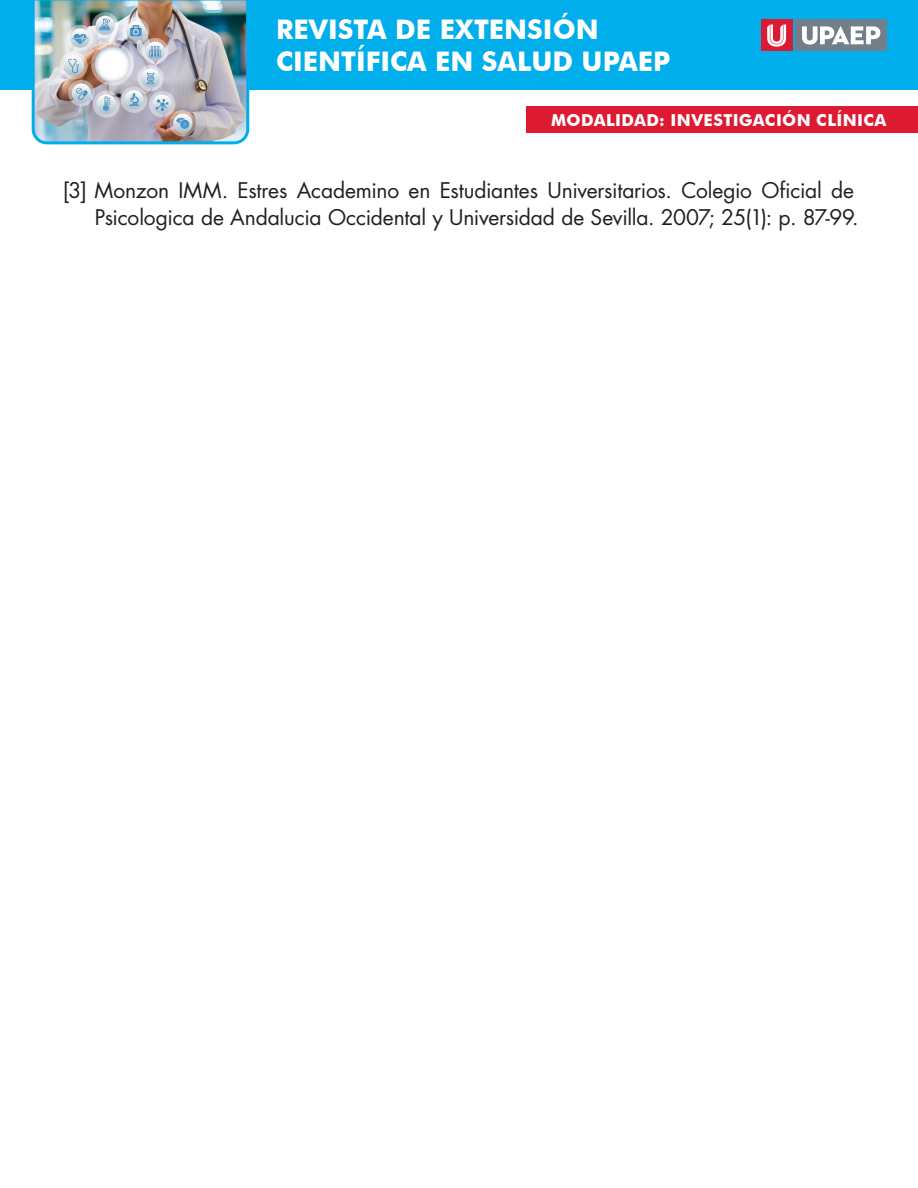
<style>
.page{position:relative;width:918px;height:1188px;background:#fff}
.page>*{position:absolute;margin:0;border:0;box-sizing:border-box;transform-origin:0 0}
.t1{font:700 27px/32.4px "Futura BT";color:#fff}
.referencias{font:21px/27px "Futura Std";letter-spacing:-.01em;color:#231f20;text-align:right}
.t2{font:700 16.5px "Futura BT";letter-spacing:.02em;color:#fff}
</style>
<div class="page">
<div style="left:0;top:0;width:918px;height:90px;background:#00aeeb"></div>
<img style="left:31px;top:0;width:219px;height:145px">
<div style="left:796px;top:20px;width:91px;height:31px;background:#727f8a"></div>
<svg style="left:802px;top:26px;width:78px;height:19px"></svg>
<div style="left:761px;top:20px;width:31px;height:31px;background:#dc1a32"></div>
<svg style="left:767px;top:25px;width:19px;height:22px"></svg>
<div style="left:526px;top:106px;width:392px;height:27px;background:#dc1a32"></div>
<p class="t1" style="left:276px;top:13px;width:396px">REVISTA DE EXTENSIÓN<br>CIENTÍFICA EN SALUD UPAEP</p>
<p class="t2" style="left:551px;top:110px;width:337px">MODALIDAD: INVESTIGACIÓN CLÍNICA</p>
<p class="referencias" style="left:63px;top:177px;width:797px">[3] Monzon IMM. Estres Academino en Estudiantes Universitarios. Colegio Oficial de<br>Psicologica de Andalucia Occidental y Universidad de Sevilla. 2007; 25(1): p. 87-99.</p>
</div>
